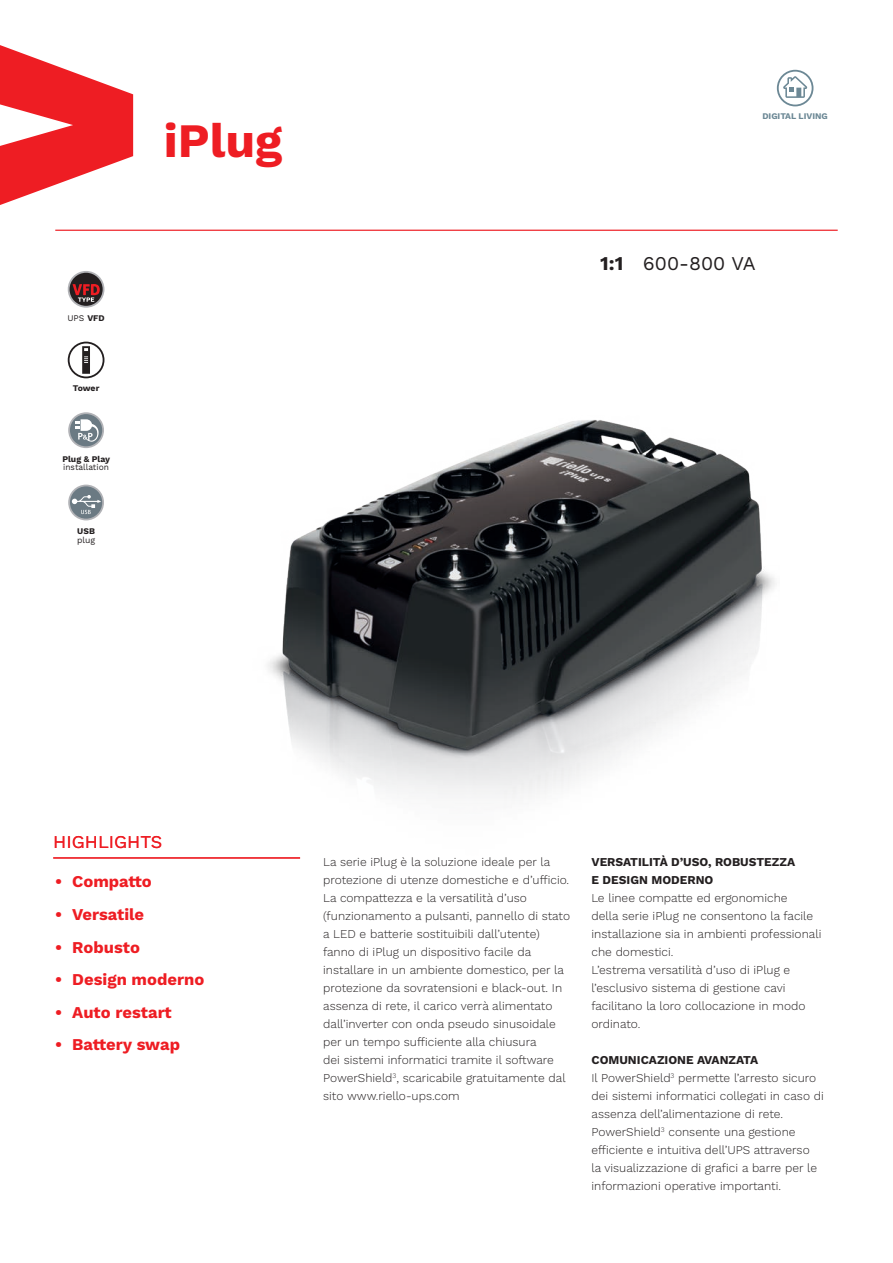
<style>
.page{position:relative;width:893px;height:1263px;background:#fff}
.page>*{position:absolute;margin:0;border:0;box-sizing:border-box;transform-origin:0 0}
.t1{font:700 48px "Work Sans";color:#ee1d23}
.t2{font:19.5px "Work Sans";color:#231f20}
.t3{font:18px "Work Sans";color:#ee1d23}
.t4{font:700 16.5px "Work Sans";color:#ee1d23}
.t5{font:300 12px/18px "Work Sans";color:#231f20}
.t6{font:700 12px/18px "Work Sans";color:#231f20}
.t7{font:8.7px "Work Sans";color:#231f20}
.t8{font:700 8.7px "Work Sans";color:#231f20}
.t9{font:700 8.7px "Work Sans";color:#6c8895}
.s1{font-weight:700}
</style>
<div class="page">
<svg style="left:0;top:45px;width:133px;height:160px"></svg>
<hr style="left:55px;top:230px;width:783px;height:1px;background:#ee1d23">
<img style="left:247px;top:420px;width:528px;height:439px">
<hr style="left:53px;top:857px;width:247px;height:1px;background:#ee1d23">
<svg style="left:777px;top:70px;width:36px;height:36px"></svg>
<div style="left:779px;top:72px;width:33px;height:33px;background:#fff;border-radius:50%"></div>
<svg style="left:783px;top:76px;width:24px;height:22px"></svg>
<svg style="left:68px;top:271px;width:36px;height:37px"></svg>
<div style="left:70px;top:273px;width:33px;height:33px;background:#231f20;border-radius:50%"></div>
<svg style="left:72px;top:284px;width:28px;height:18px"></svg>
<svg style="left:68px;top:342px;width:36px;height:36px"></svg>
<svg style="left:68px;top:412px;width:36px;height:36px"></svg>
<div style="left:70px;top:414px;width:32px;height:32px;background:#6b7a83;border-radius:50%"></div>
<svg style="left:76px;top:419px;width:23px;height:23px"></svg>
<svg style="left:68px;top:485px;width:36px;height:35px"></svg>
<div style="left:70px;top:486px;width:32px;height:33px;background:#6b7a83;border-radius:50%"></div>
<svg style="left:72px;top:495px;width:29px;height:19px"></svg>
<h1 class="t1" style="left:164px;top:113px;width:120px">iPlug</h1>
<p class="t7" style="left:67px;top:312px;width:39px">UPS <span class="s1">VFD</span></p>
<p class="t8" style="left:73px;top:383px;width:28px">Tower</p>
<p class="t8" style="left:62px;top:454px;width:49px">Plug &amp; Play</p>
<p class="t7" style="left:63px;top:462px;width:47px">installation</p>
<p class="t8" style="left:77px;top:526px;width:19px">USB</p>
<p class="t7" style="left:77px;top:534px;width:20px">plug</p>
<p class="t9" style="left:762px;top:111px;width:67px">DIGITAL LIVING</p>
<h2 class="t2" style="left:600px;top:252px;width:157px"><span class="s1">1:1</span> 600-800 VA</h2>
<h3 class="t3" style="left:53px;top:831px;width:110px">HIGHLIGHTS</h3>
<h3 class="t4" style="left:55px;top:872px;width:98px">• Compatto</h3>
<h3 class="t4" style="left:55px;top:905px;width:90px">• Versatile</h3>
<h3 class="t4" style="left:55px;top:937px;width:86px">• Robusto</h3>
<h3 class="t4" style="left:55px;top:970px;width:151px">• Design moderno</h3>
<h3 class="t4" style="left:55px;top:1002px;width:118px">• Auto restart</h3>
<h3 class="t4" style="left:55px;top:1035px;width:126px">• Battery swap</h3>
<p class="t5" style="left:323px;top:853px;width:249px">La serie iPlug è la soluzione ideale per la protezione di utenze domestiche e d’ufficio.<br>La compattezza e la versatilità d’uso (funzionamento a pulsanti, pannello di stato a LED e batterie sostituibili dall’utente) fanno di iPlug un dispositivo facile da installare in un ambiente domestico, per la protezione da sovratensioni e black-out. In assenza di rete, il carico verrà alimentato dall’inverter con onda pseudo sinusoidale per un tempo sufficiente alla chiusura<br>dei sistemi informatici tramite il software PowerShield<sup>3</sup>, scaricabile gratuitamente dal sito www.riello-ups.com</p>
<p class="t6" style="left:591px;top:853px;width:205px">VERSATILITÀ D’USO, ROBUSTEZZA<br>E DESIGN MODERNO</p>
<p class="t5" style="left:591px;top:889px;width:231px">Le linee compatte ed ergonomiche<br>della serie iPlug ne consentono la facile installazione sia in ambienti professionali che domestici.<br>L’estrema versatilità d’uso di iPlug e l’esclusivo sistema di gestione cavi facilitano la loro collocazione in modo ordinato.</p>
<p class="t5" style="left:591px;top:1051px;width:234px"><span class="s1">COMUNICAZIONE AVANZATA<br></span>Il PowerShield<sup>3</sup> permette l’arresto sicuro dei sistemi informatici collegati in caso di assenza dell’alimentazione di rete.<br>PowerShield<sup>3</sup> consente una gestione efficiente e intuitiva dell’UPS attraverso<br>la visualizzazione di grafici a barre per le informazioni operative importanti.</p>
</div>
